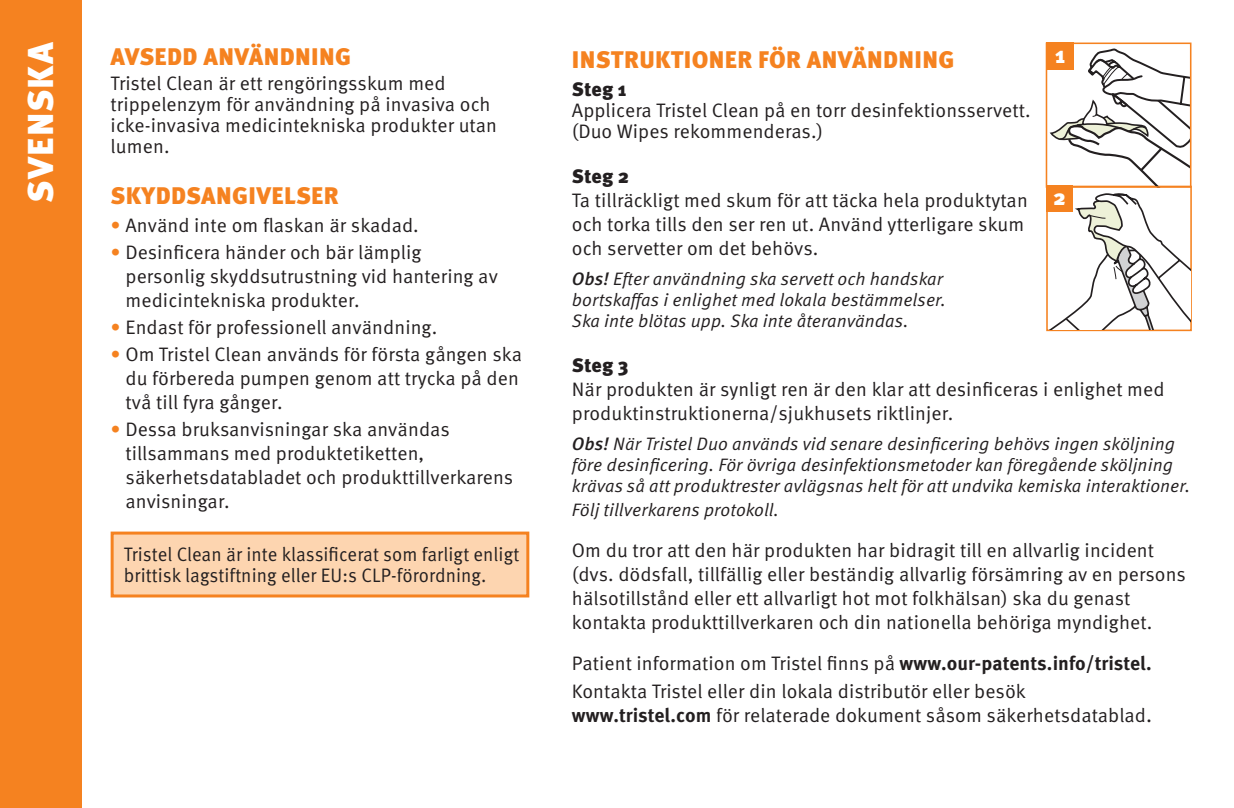
<style>
.page{position:relative;width:1234px;height:808px;background:#fff}
.page>*{position:absolute;margin:0;border:0;box-sizing:border-box;transform-origin:0 0}
.Language{font:900 36px "Meta Pro";letter-spacing:.03em;color:#fff}
.Text{font:900 24px "Meta Pro";letter-spacing:.015em;color:#f58220}
.OPH_Headings{font:900 24px "Meta Pro";letter-spacing:.015em;color:#f58220}
.t1{font:900 23.1px "Meta Pro";color:#fff}
.t2{font:900 21.9px "Meta Pro";color:#fff}
.Text-2{font:19.5px/24px "Meta Pro";letter-spacing:.005em;color:#231f20}
.Text-3{font:19.5px/21px "Meta Pro";letter-spacing:.005em;color:#231f20;scale:.95 1}
.Text-4{font:900 19.5px "Meta Pro";letter-spacing:.005em;color:#231f20}
.Text-5{font:italic 18px/21px "Meta Pro";letter-spacing:.005em;color:#231f20}
.s1{color:#f58220}
.s2{font-weight:500}
.s3{font-weight:700}
.s4{font-size:21px}
</style>
<div class="page">
<div style="left:0;top:0;width:82px;height:808px;background:#f58220"></div>
<div style="left:111px;top:531px;width:418px;height:66px;background:#fdd5b0;border:3px solid #f58220"></div>
<div style="left:1045px;top:186px;width:146px;height:145px;border:2px solid #f58220"></div>
<div style="left:1045px;top:186px;width:27px;height:26px;background:#f58220"></div>
<svg style="left:1047px;top:47px;width:143px;height:282px"></svg>
<div style="left:1045px;top:43px;width:146px;height:145px;border:2px solid #f58220"></div>
<div style="left:1045px;top:43px;width:28px;height:27px;background:#f58220"></div>
<p class="Language" style="left:12px;top:203px;width:162px;rotate:-90deg">SVENSKA</p>
<p class="Text" style="left:111px;top:38px;width:242px">AVSEDD ANVÄNDNING</p>
<p class="Text-2" style="left:111px;top:73px;width:388px;line-height:21px">Tristel Clean är ett rengöringsskum med trippelenzym för användning på invasiva och icke-invasiva medicintekniska produkter utan lumen.</p>
<p class="OPH_Headings" style="left:111px;top:177px;width:229px">SKYDDSANGIVELSER</p>
<p class="Text-2" style="left:111px;top:214px;width:309px"><span class="s1">•</span> Använd inte om flaskan är skadad.</p>
<p class="Text-2" style="left:125px;top:241px;width:374px;text-indent:-15px"><span class="s1">•</span> Desinficera händer och bär lämplig personlig skyddsutrustning vid hantering av medicintekniska produkter.</p>
<p class="Text-2" style="left:111px;top:316px;width:328px"><span class="s1">•</span> Endast för professionell användning.</p>
<p class="Text-2" style="left:125px;top:343px;width:398px;text-indent:-15px"><span class="s1">•</span> Om Tristel Clean används för första gången ska du förbereda pumpen genom att trycka på den två till fyra gånger.</p>
<p class="Text-2" style="left:125px;top:418px;width:389px;text-indent:-15px"><span class="s1">•</span> Dessa bruksanvisningar ska användas tillsammans med produktetiketten, säkerhetsdatabladet och produkttillverkarens anvisningar.</p>
<p class="Text-3" style="left:124px;top:544px;width:418px">Tristel Clean är inte klassificerat som farligt enligt brittisk lagstiftning eller EU:s CLP-förordning.</p>
<p class="Text" style="left:571px;top:41px;width:384px">INSTRUKTIONER FÖR ANVÄNDNING</p>
<p class="Text-4" style="left:571px;top:74px;width:56px">Steg 1</p>
<p class="Text-2" style="left:571px;top:100px;width:460px;line-height:21px">Applicera Tristel Clean på en torr desinfektionsservett. (Duo Wipes rekommenderas.)</p>
<p class="Text-4" style="left:571px;top:161px;width:59px">Steg 2</p>
<p class="Text-2" style="left:571px;top:189px;width:457px">Ta tillräckligt med skum för att täcka hela produktytan och torka tills den ser ren ut. Använd ytterligare skum och servetter om det behövs.</p>
<p class="Text-5" style="left:571px;top:269px;width:375px"><span class="s2">Obs!</span> Efter användning ska servett och handskar bortskaffas i enlighet med lokala bestämmelser.<br>Ska inte blötas upp. Ska inte återanvändas.</p>
<p class="Text-4" style="left:571px;top:350px;width:58px">Steg 3</p>
<p class="Text-2" style="left:571px;top:378px;width:594px">När produkten är synligt ren är den klar att desinficeras i enlighet med produktinstruktionerna/sjukhusets riktlinjer.</p>
<p class="Text-5" style="left:571px;top:434px;width:619px"><span class="s2">Obs!</span> När Tristel Duo används vid senare desinficering behövs ingen sköljning före desinficering. För övriga desinfektionsmetoder kan föregående sköljning krävas så att produktrester avlägsnas helt för att undvika kemiska interaktioner.</p>
<p class="Text-5" style="left:571px;top:500px;width:208px">Följ tillverkarens protokoll.</p>
<p class="Text-2" style="left:571px;top:538px;width:615px">Om du tror att den här produkten har bidragit till en allvarlig incident (dvs. dödsfall, tillfällig eller beständig allvarlig försämring av en persons hälsotillstånd eller ett allvarligt hot mot folkhälsan) ska du genast kontakta produkttillverkaren och din nationella behöriga myndighet.</p>
<p class="Text-2" style="left:571px;top:651px;width:581px">Patient information om Tristel finns på <span class="s3">www.our-patents.info/tristel.</span></p>
<p class="Text-2" style="left:571px;top:679px;width:581px">Kontakta Tristel eller din lokala distributör eller besök <span class="s3">www.tristel.com</span> för relaterade dokument såsom säkerhetsdatablad<span class="s4">.</span></p>
<p class="t1" style="left:1054px;top:36px;width:12px">1</p>
<p class="t2" style="left:1052px;top:180px;width:14px">2</p>
</div>
